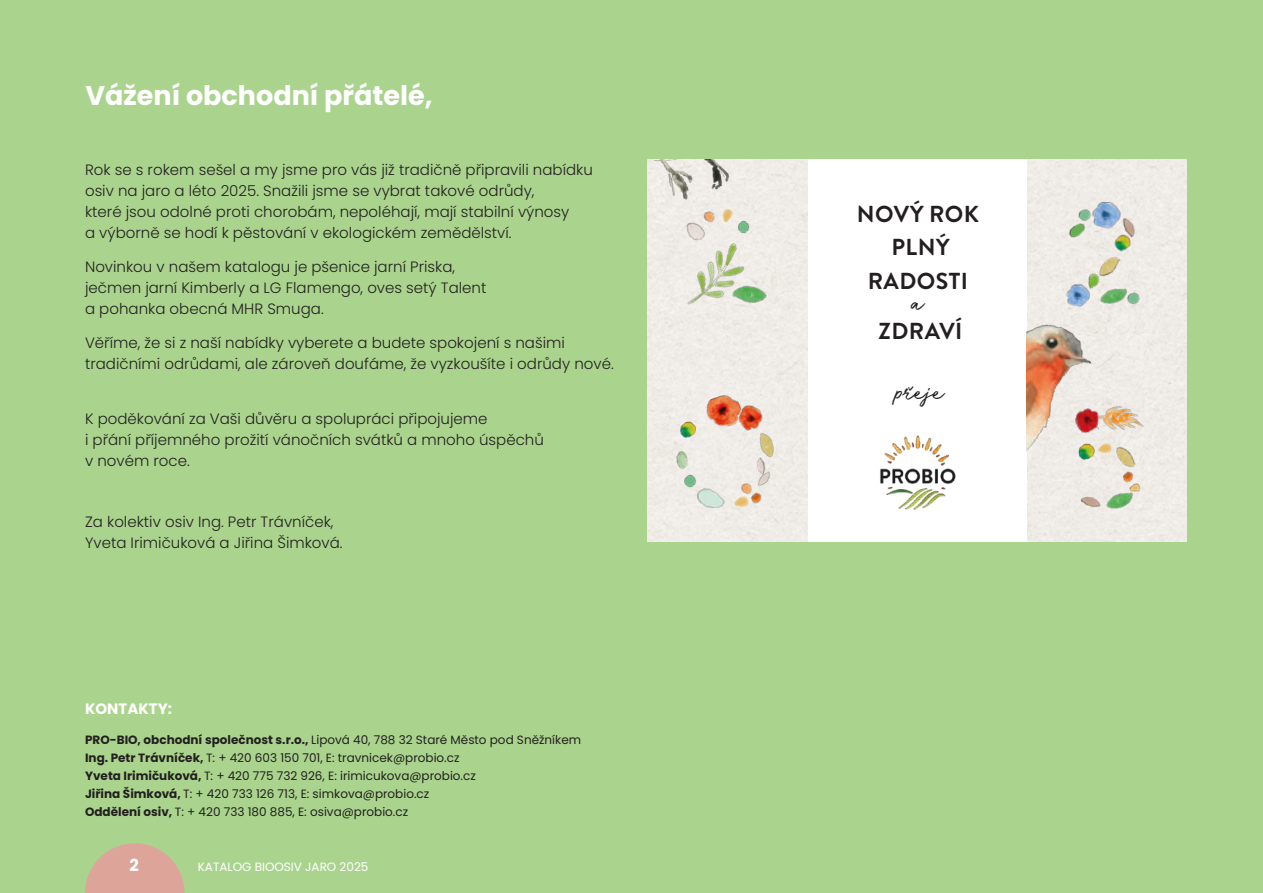
<style>
.page{position:relative;width:1263px;height:893px;background:#fff}
.page>*{position:absolute;margin:0;border:0;box-sizing:border-box;transform-origin:0 0}
.nadpis_kapitoly{font:700 27px "Poppins";color:#fff}
.t1{font:24.45px "Run Wild";color:#231f20}
.t2{font:700 23.1px/33.5px "Brandon Grotesque";letter-spacing:.02em;color:#231f20;text-align:center}
.t3{font:700 16.5px "Poppins";color:#fff}
.text_mezera_3{font:300 15px/21px "Poppins";color:#231f20}
.ODRUDA_POPISEK{font:700 15px "Poppins";color:#fff}
.popisek_bílý{font:12px "Poppins";color:#231f20}
.ODRUDA_POPISEK-2{font:12px "Poppins";color:#231f20}
.t4{font:12px "Poppins";color:#fff}
.s1{font-weight:700}
</style>
<div class="page">
<div style="left:0;top:0;width:1262px;height:893px;background:#aad48d"></div>
<div style="left:648px;top:159px;width:538px;height:383px;background:#efece7"></div>
<div style="left:808px;top:159px;width:218px;height:383px;background:#fff"></div>
<img style="left:674px;top:419px;width:20px;height:20px">
<img style="left:694px;top:381px;width:82px;height:70px">
<img style="left:663px;top:439px;width:40px;height:42px">
<img style="left:679px;top:469px;width:22px;height:24px">
<img style="left:733px;top:493px;width:16px;height:17px">
<img style="left:743px;top:493px;width:25px;height:16px">
<img style="left:692px;top:482px;width:36px;height:29px">
<img style="left:738px;top:477px;width:20px;height:20px">
<img style="left:750px;top:466px;width:27px;height:27px">
<img style="left:749px;top:461px;width:22px;height:18px">
<img style="left:748px;top:424px;width:38px;height:37px">
<img style="left:678px;top:211px;width:23px;height:13px">
<img style="left:716px;top:204px;width:22px;height:20px">
<img style="left:701px;top:205px;width:20px;height:19px">
<img style="left:732px;top:215px;width:22px;height:9px">
<img style="left:762px;top:282px;width:6px;height:28px">
<img style="left:677px;top:224px;width:85px;height:103px">
<img style="left:1074px;top:486px;width:26px;height:27px">
<img style="left:1106px;top:451px;width:34px;height:24px">
<img style="left:1100px;top:479px;width:42px;height:36px">
<img style="left:1115px;top:463px;width:24px;height:24px">
<img style="left:1062px;top:217px;width:33px;height:27px">
<img style="left:1132px;top:214px;width:17px;height:28px">
<img style="left:1108px;top:231px;width:28px;height:26px">
<img style="left:1092px;top:249px;width:33px;height:24px">
<img style="left:1082px;top:268px;width:23px;height:14px">
<img style="left:1074px;top:203px;width:14px;height:23px">
<img style="left:1088px;top:199px;width:44px;height:33px">
<img style="left:1140px;top:286px;width:6px;height:24px">
<img style="left:1091px;top:273px;width:49px;height:39px">
<img style="left:1063px;top:282px;width:29px;height:27px">
<svg style="left:1129px;top:482px;width:11px;height:11px"></svg>
<img style="left:1026px;top:315px;width:80px;height:153px">
<img style="left:655px;top:159px;width:80px;height:44px">
<img style="left:880px;top:435px;width:76px;height:75px">
<img style="left:1082px;top:388px;width:65px;height:63px">
<img style="left:1069px;top:405px;width:38px;height:34px">
<svg style="left:85px;top:843px;width:100px;height:50px"></svg>
<p class="nadpis_kapitoly" style="left:85px;top:80px;width:349px">Vážení obchodní přátelé,</p>
<p class="text_mezera_3" style="left:85px;top:160px;width:509px">Rok se s rokem sešel a my jsme pro vás již tradičně připravili nabídku osiv na jaro a léto 2025. Snažili jsme se vybrat takové odrůdy,<br>které jsou odolné proti chorobám, nepoléhají, mají stabilní výnosy<br>a výborně se hodí k pěstování v ekologickém zemědělství.</p>
<p class="text_mezera_3" style="left:85px;top:256px;width:403px">Novinkou v našem katalogu je pšenice jarní Priska, ječmen jarní Kimberly a LG Flamengo, oves setý Talent a pohanka obecná MHR Smuga.</p>
<p class="text_mezera_3" style="left:85px;top:332px;width:530px">Věříme, že si z naší nabídky vyberete a budete spokojení s našimi tradičními odrůdami, ale zároveň doufáme, že vyzkoušíte i odrůdy nové.</p>
<p class="text_mezera_3" style="left:85px;top:408px;width:460px">K poděkování za Vaši důvěru a spolupráci připojujeme<br>i přání příjemného prožití vánočních svátků a mnoho úspěchů v novém roce.</p>
<p class="text_mezera_3" style="left:85px;top:511px;width:259px">Za kolektiv osiv Ing. Petr Trávníček,<br>Yveta Irimičuková a Jiřina Šimková.</p>
<p class="ODRUDA_POPISEK" style="left:85px;top:700px;width:89px">KONTAKTY:</p>
<p class="ODRUDA_POPISEK-2" style="left:85px;top:733px;width:498px"><span class="s1">PRO-BIO, obchodní společnost s.r.o.,</span> Lipová 40, 788 32 Staré Město pod Sněžníkem</p>
<p class="popisek_bílý" style="left:85px;top:751px;width:376px"><span class="s1">Ing. Petr Trávníček,</span> T: + 420 603 150 701, E: travnicek@probio.cz</p>
<p class="popisek_bílý" style="left:85px;top:769px;width:392px"><span class="s1">Yveta Irimičuková,</span> T: + 420 775 732 926, E: irimicukova@probio.cz</p>
<p class="popisek_bílý" style="left:85px;top:787px;width:346px"><span class="s1">Jiřina Šimková,</span> T: + 420 733 126 713, E: simkova@probio.cz</p>
<p class="popisek_bílý" style="left:85px;top:805px;width:325px"><span class="s1">Oddělení osiv,</span> T: + 420 733 180 885, E: osiva@probio.cz</p>
<p class="t3" style="left:130px;top:856px;width:11px">2</p>
<p class="t4" style="left:198px;top:860px;width:172px">KATALOG BIOOSIV JARO 2025</p>
<p class="t2" style="left:857px;top:198px;width:124px">NOVÝ ROK<br>PLNÝ<br>RADOSTI</p>
<p class="t2" style="left:878px;top:315px;width:85px">ZDRAVÍ</p>
<p class="t1" style="left:911px;top:285px;width:13px">a</p>
<p class="t1" style="left:907px;top:379px;width:9px">ˇ</p>
<p class="t1" style="left:894px;top:375px;width:50px">preje</p>
</div>
